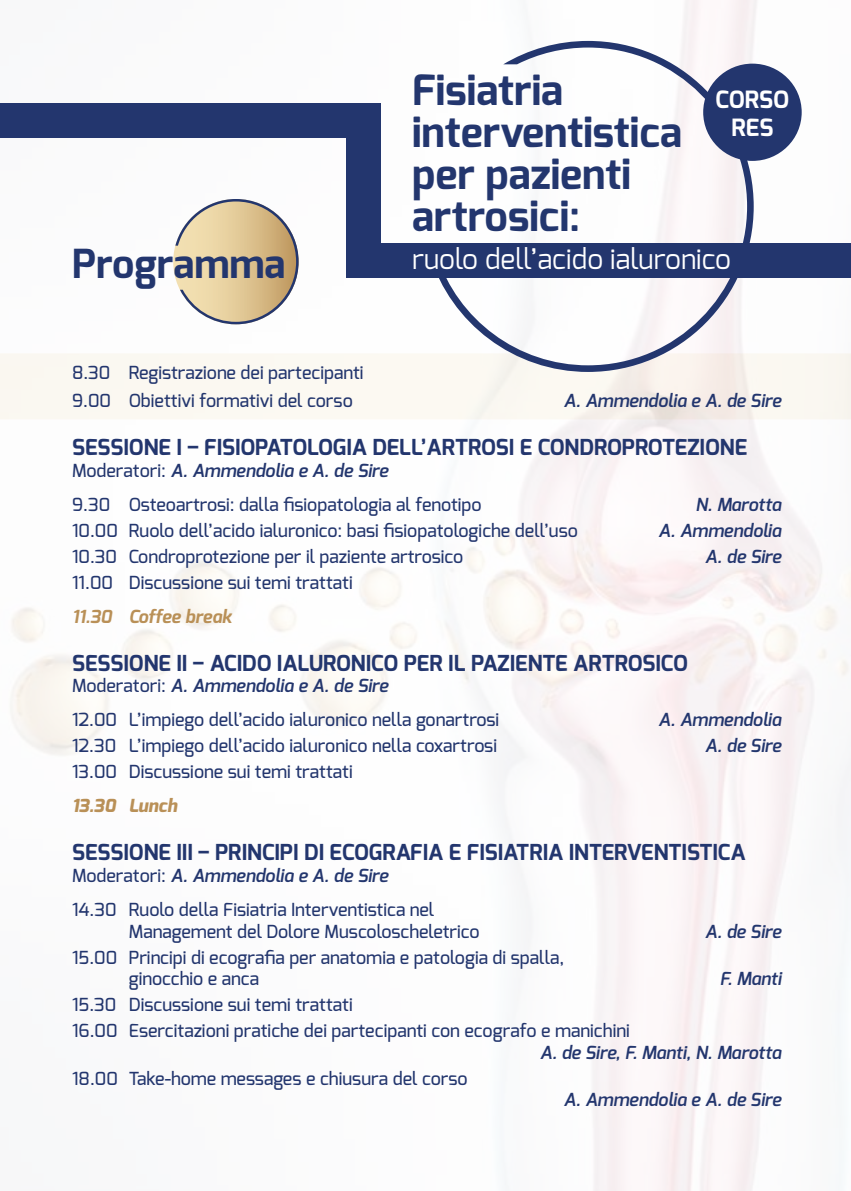
<style>
.page{position:relative;width:851px;height:1191px;background:#fff}
.page>*{position:absolute;margin:0;border:0;box-sizing:border-box;transform-origin:0 0}
.t1{font:700 42px/42px "Exo";color:#23366e}
.t2{font:700 40px "Exo";color:#23366e}
.t3{font:28px "Exo";color:#fff}
.t4{font:700 23.8px/28.6px "Exo";color:#fff;text-align:center}
.t5{font:700 22px "Exo";color:#23366e}
.t6{font:500 18px/34px "Exo";color:#23366e}
.t7{font:italic 600 18px "Exo";color:#23366e}
.t8{font:italic 700 18px "Exo";color:#b99057}
.t9{font:italic 800 18px "Exo";color:#b99057}
.s1{font-weight:600;font-style:italic}
</style>
<div class="page">
<img style="left:0;top:0;width:850px;height:1191px">
<svg style="left:175px;top:199px;width:123px;height:125px"></svg>
<div style="left:346px;top:243px;width:504px;height:34px;background:#23366e"></div>
<svg style="left:430px;top:41px;width:323px;height:331px"></svg>
<div style="left:703px;top:64px;width:98px;height:97px;background:#23366e;border-radius:50%"></div>
<div style="left:346px;top:103px;width:34px;height:174px;background:#23366e"></div>
<div style="left:0;top:103px;width:380px;height:35px;background:#23366e"></div>
<h2 class="t2" style="left:72px;top:237px;width:214px">Programma</h2>
<h1 class="t1" style="left:412px;top:69px;width:271px">Fisiatria interventistica per pazienti artrosici:</h1>
<h3 class="t3" style="left:412px;top:241px;width:320px">ruolo dell’acido ialuronico</h3>
<h3 class="t4" style="left:715px;top:85px;width:75px">CORSO<br>RES</h3>
<p class="t6" style="left:72px;top:358px;width:293px;line-height:28px">8.30 Registrazione dei partecipanti<br>9.00 Obiettivi formativi del corso</p>
<p class="t7" style="left:563px;top:389px;width:219px">A. Ammendolia e A. de Sire</p>
<p class="t5" style="left:72px;top:433px;width:676px">SESSIONE I – FISIOPATOLOGIA DELL’ARTROSI E CONDROPROTEZIONE</p>
<p class="t6" style="left:72px;top:453px;width:411px">Moderatori: <span class="s1">A. Ammendolia e A. de Sire<br></span>9.30 Osteoartrosi: dalla fisiopatologia al fenotipo</p>
<p class="t7" style="left:695px;top:492px;width:87px">N. Marotta</p>
<p class="t6" style="left:72px;top:513px;width:507px">10.00 Ruolo dell’acido ialuronico: basi fisiopatologiche dell’uso</p>
<p class="t7" style="left:658px;top:518px;width:124px">A. Ammendolia</p>
<p class="t6" style="left:72px;top:539px;width:393px">10.30 Condroprotezione per il paziente artrosico</p>
<p class="t7" style="left:704px;top:544px;width:78px">A. de Sire</p>
<p class="t6" style="left:72px;top:565px;width:282px">11.00 Discussione sui temi trattati</p>
<p class="t8" style="left:72px;top:604px;width:161px">11.30 Coffee break</p>
<p class="t5" style="left:72px;top:648px;width:617px">SESSIONE II – ACIDO IALURONICO PER IL PAZIENTE ARTROSICO</p>
<p class="t6" style="left:72px;top:669px;width:428px">Moderatori: <span class="s1">A. Ammendolia e A. de Sire<br></span>12.00 L’impiego dell’acido ialuronico nella gonartrosi</p>
<p class="t7" style="left:658px;top:708px;width:124px">A. Ammendolia</p>
<p class="t6" style="left:72px;top:729px;width:426px">12.30 L’impiego dell’acido ialuronico nella coxartrosi</p>
<p class="t7" style="left:704px;top:734px;width:78px">A. de Sire</p>
<p class="t6" style="left:72px;top:755px;width:282px">13.00 Discussione sui temi trattati</p>
<p class="t9" style="left:72px;top:794px;width:106px">13.30 Lunch</p>
<p class="t5" style="left:72px;top:838px;width:675px">SESSIONE III – PRINCIPI DI ECOGRAFIA E FISIATRIA INTERVENTISTICA</p>
<p class="t6" style="left:72px;top:858px;width:364px">Moderatori: <span class="s1">A. Ammendolia e A. de Sire<br></span>14.30 Ruolo della Fisiatria Interventistica nel</p>
<p class="t6" style="left:129px;top:914px;width:352px">Management del Dolore Muscoloscheletrico</p>
<p class="t7" style="left:704px;top:919px;width:78px">A. de Sire</p>
<p class="t6" style="left:129px;top:946px;width:437px;line-height:21.6px;text-indent:-57px">15.00 Principi di ecografia per anatomia e patologia di spalla, ginocchio e anca</p>
<p class="t7" style="left:719px;top:967px;width:63px">F. Manti</p>
<p class="t6" style="left:72px;top:991px;width:559px;line-height:26px">15.30 Discussione sui temi trattati<br>16.00 Esercitazioni pratiche dei partecipanti con ecografo e manichini</p>
<p class="t7" style="left:540px;top:1040px;width:243px">A. de Sire, F. Manti, N. Marotta</p>
<p class="t6" style="left:72px;top:1061px;width:397px">18.00 Take-home messages e chiusura del corso</p>
<p class="t7" style="left:563px;top:1088px;width:219px">A. Ammendolia e A. de Sire</p>
</div>
